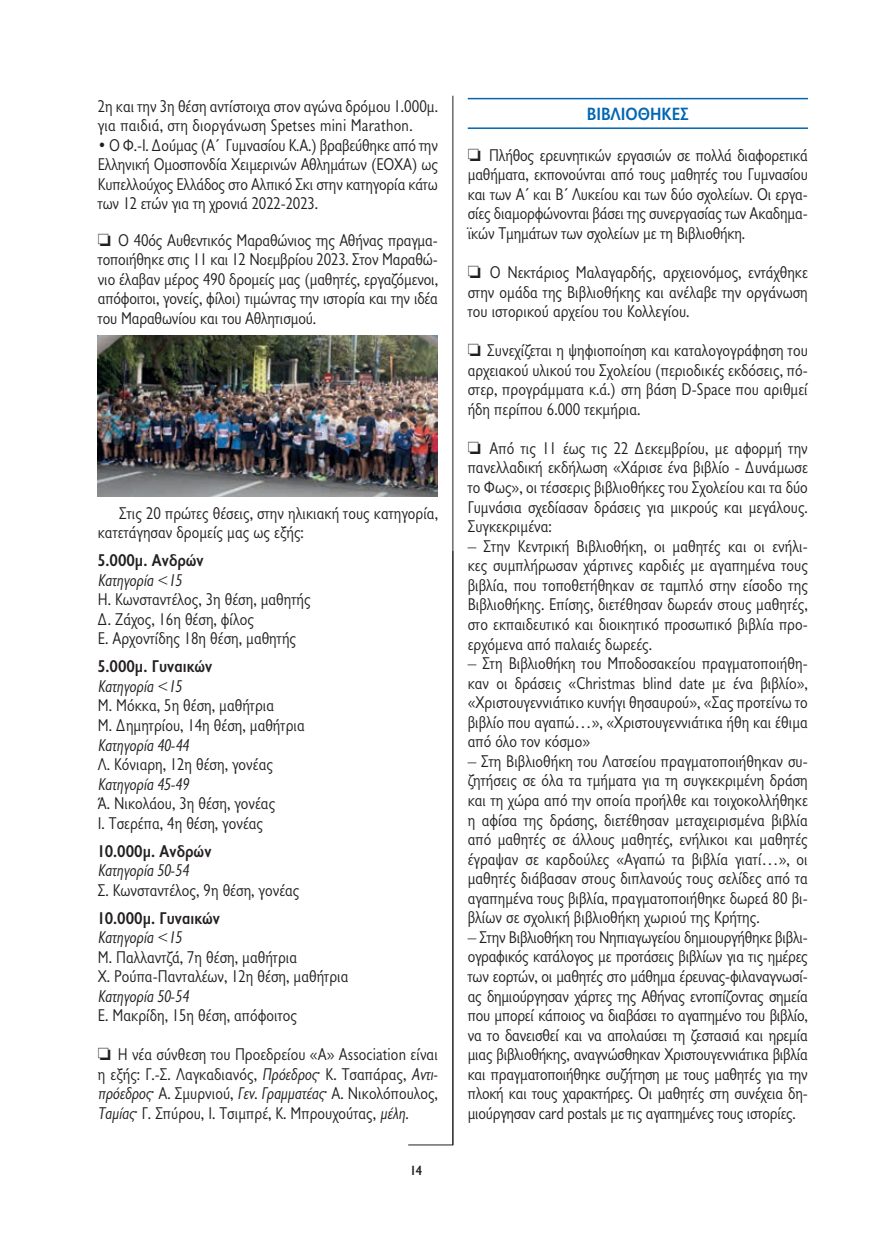
<style>
.page{position:relative;width:893px;height:1234px;background:#fff}
.page>*{position:absolute;margin:0;border:0;box-sizing:border-box;transform-origin:0 0}
.t1{font:700 18px "Gill Sans Hel SCOS";color:#0166b3}
.t2{font:17.25px/19.5px "Gill Sans Hel SCOS";color:#231f20;text-align:justify}
.t3{font:italic 17.25px "Gill Sans Hel Semi Condenced";color:#231f20}
.t4{font:700 17.25px "Gill Sans Hel Semi Condenced";color:#231f20}
.t5{font:700 13.5px "Gill Sans Hel SCOS";color:#231f20}
.s1{font-family:"Gill Sans Hel Semi Condenced";font-style:italic}
</style>
<div class="page">
<hr style="left:408px;top:1144px;width:45px;height:1px;background:#231f20">
<hr style="left:453px;top:96px;width:1px;height:1048px;background:#231f20">
<hr style="left:468px;top:98px;width:340px;height:1px;background:#0166b3">
<hr style="left:468px;top:127px;width:340px;height:2px;background:#0166b3">
<img style="left:98px;top:335px;width:340px;height:162px">
<p class="t2" style="left:98px;top:96px;width:342px">2η και την 3η θέση αντίστοιχα στον αγώνα δρόμου 1.000μ. για παιδιά, στη διοργάνωση Spetses mini Marathon.</p>
<p class="t2" style="left:98px;top:135px;width:342px"><span class="s1">•</span> Ο Φ.-Ι. Δούμας (Α΄ Γυμνασίου Κ.Α.) βραβεύθηκε από την Ελληνική Ομοσπονδία Χειμερινών Αθλημάτων (ΕΟΧΑ) ως Κυπελλούχος Ελλάδος στο Αλπικό Σκι στην κατηγορία κάτω των 12 ετών για τη χρονιά 2022-2023.</p>
<p class="t2" style="left:98px;top:230px;width:342px">□ Ο 40ός Αυθεντικός Μαραθώνιος της Αθήνας πραγμα&shy;τοποιήθηκε στις 11 και 12 Νοεμβρίου 2023. Στον Μαραθώ&shy;νιο έλαβαν μέρος 490 δρομείς μας (μαθητές, εργαζόμενοι, απόφοιτοι, γονείς, φίλοι) τιμώντας την ιστορία και την ιδέα του Μαραθωνίου και του Αθλητισμού.</p>
<p class="t2" style="left:98px;top:503px;width:342px;text-indent:21px">Στις 20 πρώτες θέσεις, στην ηλικιακή τους κατηγορία, κατετάγησαν δρομείς μας ως εξής:</p>
<p class="t4" style="left:98px;top:549px;width:108px">5.000μ. Ανδρών</p>
<p class="t3" style="left:98px;top:569px;width:85px">Κατηγορία &lt;15</p>
<p class="t2" style="left:98px;top:590px;width:214px;text-align:left">Η. Κωνσταντέλος, 3η θέση, μαθητής<br>Δ. Ζάχος, 16η θέση, φίλος<br>Ε. Αρχοντίδης 18η θέση, μαθητής</p>
<p class="t4" style="left:98px;top:655px;width:116px">5.000μ. Γυναικών</p>
<p class="t3" style="left:98px;top:675px;width:85px">Κατηγορία &lt;15</p>
<p class="t2" style="left:98px;top:696px;width:209px">Μ. Μόκκα, 5η θέση, μαθήτρια<br>Μ. Δημητρίου, 14η θέση, μαθήτρια</p>
<p class="t3" style="left:98px;top:733px;width:93px">Κατηγορία 40-44</p>
<p class="t2" style="left:98px;top:754px;width:177px">Λ. Κόνιαρη, 12η θέση, γονέας</p>
<p class="t3" style="left:98px;top:772px;width:93px">Κατηγορία 45-49</p>
<p class="t2" style="left:98px;top:793px;width:179px">Ά. Νικολάου, 3η θέση, γονέας<br>Ι. Τσερέπα, 4η θέση, γονέας</p>
<p class="t4" style="left:98px;top:839px;width:115px">10.000μ. Ανδρών</p>
<p class="t3" style="left:98px;top:859px;width:93px">Κατηγορία 50-54</p>
<p class="t2" style="left:98px;top:880px;width:203px">Σ. Κωνσταντέλος, 9η θέση, γονέας</p>
<p class="t4" style="left:98px;top:906px;width:124px">10.000μ. Γυναικών</p>
<p class="t3" style="left:98px;top:926px;width:85px">Κατηγορία &lt;15</p>
<p class="t2" style="left:98px;top:946px;width:252px">Μ. Παλλαντζά, 7η θέση, μαθήτρια<br>Χ. Ρούπα-Πανταλέων, 12η θέση, μαθήτρια</p>
<p class="t3" style="left:98px;top:984px;width:93px">Κατηγορία 50-54</p>
<p class="t2" style="left:98px;top:1005px;width:201px">Ε. Μακρίδη, 15η θέση, απόφοιτος</p>
<p class="t2" style="left:98px;top:1044px;width:342px">□ Η νέα σύνθεση του Προεδρείου «Α» Association είναι η εξής: Γ.-Σ. Λαγκαδιανός, <span class="s1">Πρόεδρος</span>· Κ. Τσαπάρας, <span class="s1">Αντι&shy;πρόεδρος</span>· Α. Σμυρνιού, <span class="s1">Γεν. Γραμματέας</span>· Α. Νικολόπουλος, <span class="s1">Ταμίας</span>· Γ. Σπύρου, Ι. Τσιμπρέ, Κ. Μπρουχούτας, <span class="s1">μέλη</span>.</p>
<p class="t5" style="left:410px;top:1162px;width:13px">14</p>
<p class="t1" style="left:587px;top:104px;width:104px">ΒΙΒΛΙΟΘΗΚΕΣ</p>
<p class="t2" style="left:468px;top:145px;width:342px">□ Πλήθος ερευνητικών εργασιών σε πολλά διαφορετικά μαθήματα, εκπονούνται από τους μαθητές του Γυμνασίου και των Α΄ και Β΄ Λυκείου και των δύο σχολείων. Οι εργα&shy;σίες διαμορφώνονται βάσει της συνεργασίας των Ακαδημα&shy;ϊκών Τμημάτων των σχολείων με τη Βιβλιοθήκη.</p>
<p class="t2" style="left:468px;top:262px;width:342px">□ Ο Νεκτάριος Μαλαγαρδής, αρχειονόμος, εντάχθηκε στην ομάδα της Βιβλιοθήκης και ανέλαβε την οργάνωση του ιστορικού αρχείου του Κολλεγίου.</p>
<p class="t2" style="left:468px;top:340px;width:342px">□ Συνεχίζεται η ψηφιοποίηση και καταλογογράφηση του αρχειακού υλικού του Σχολείου (περιοδικές εκδόσεις, πό&shy;στερ, προγράμματα κ.ά.) στη βάση D-Space που αριθμεί ήδη περίπου 6.000 τεκμήρια.</p>
<p class="t2" style="left:468px;top:438px;width:342px">□ Από τις 11 έως τις 22 Δεκεμβρίου, με αφορμή την πανελλαδική εκδήλωση «Χάρισε ένα βιβλίο - Δυνάμωσε το Φως», οι τέσσερις βιβλιοθήκες του Σχολείου και τα δύο Γυμνάσια σχεδίασαν δράσεις για μικρούς και μεγάλους.<br>Συγκεκριμένα:</p>
<p class="t2" style="left:468px;top:536px;width:342px">– Στην Κεντρική Βιβλιοθήκη, οι μαθητές και οι ενήλι&shy;κες συμπλήρωσαν χάρτινες καρδιές με αγαπημένα τους βιβλία, που τοποθετήθηκαν σε ταμπλό στην είσοδο της Βιβλιοθήκης. Επίσης, διετέθησαν δωρεάν στους μαθητές, στο εκπαιδευτικό και διοικητικό προσωπικό βιβλία προ&shy;ερχόμενα από παλαιές δωρεές.</p>
<p class="t2" style="left:468px;top:653px;width:342px">– Στη Βιβλιοθήκη του Μποδοσακείου πραγματοποιήθη&shy;καν οι δράσεις «Christmas blind date με ένα βιβλίο», «Χριστουγεννιάτικο κυνήγι θησαυρού», «Σας προτείνω το βιβλίο που αγαπώ…», «Χριστουγεννιάτικα ήθη και έθιμα από όλο τον κόσμο»</p>
<p class="t2" style="left:468px;top:751px;width:342px">– Στη Βιβλιοθήκη του Λατσείου πραγματοποιήθηκαν συ&shy;ζητήσεις σε όλα τα τμήματα για τη συγκεκριμένη δράση και τη χώρα από την οποία προήλθε και τοιχοκολλήθηκε η αφίσα της δράσης, διετέθησαν μεταχειρισμένα βιβλία από μαθητές σε άλλους μαθητές, ενήλικοι και μαθητές έγραψαν σε καρδούλες «Αγαπώ τα βιβλία γιατί…», οι μαθητές διάβασαν στους διπλανούς τους σελίδες από τα αγαπημένα τους βιβλία, πραγματοποιήθηκε δωρεά 80 βι&shy;βλίων σε σχολική βιβλιοθήκη χωριού της Κρήτης.</p>
<p class="t2" style="left:468px;top:927px;width:342px">– Στην Βιβλιοθήκη του Νηπιαγωγείου δημιουργήθηκε βιβλι&shy;ογραφικός κατάλογος με προτάσεις βιβλίων για τις ημέρες των εορτών, οι μαθητές στο μάθημα έρευνας-φιλαναγνωσί&shy;ας δημιούργησαν χάρτες της Αθήνας εντοπίζοντας σημεία που μπορεί κάποιος να διαβάσει το αγαπημένο του βιβλίο, να το δανεισθεί και να απολαύσει τη ζεστασιά και ηρεμία μιας βιβλιοθήκης, αναγνώσθηκαν Χριστουγεννιάτικα βιβλία και πραγματοποιήθηκε συζήτηση με τους μαθητές για την πλοκή και τους χαρακτήρες. Οι μαθητές στη συνέχεια δη&shy;μιούργησαν card postals με τις αγαπημένες τους ιστορίες.</p>
</div>
